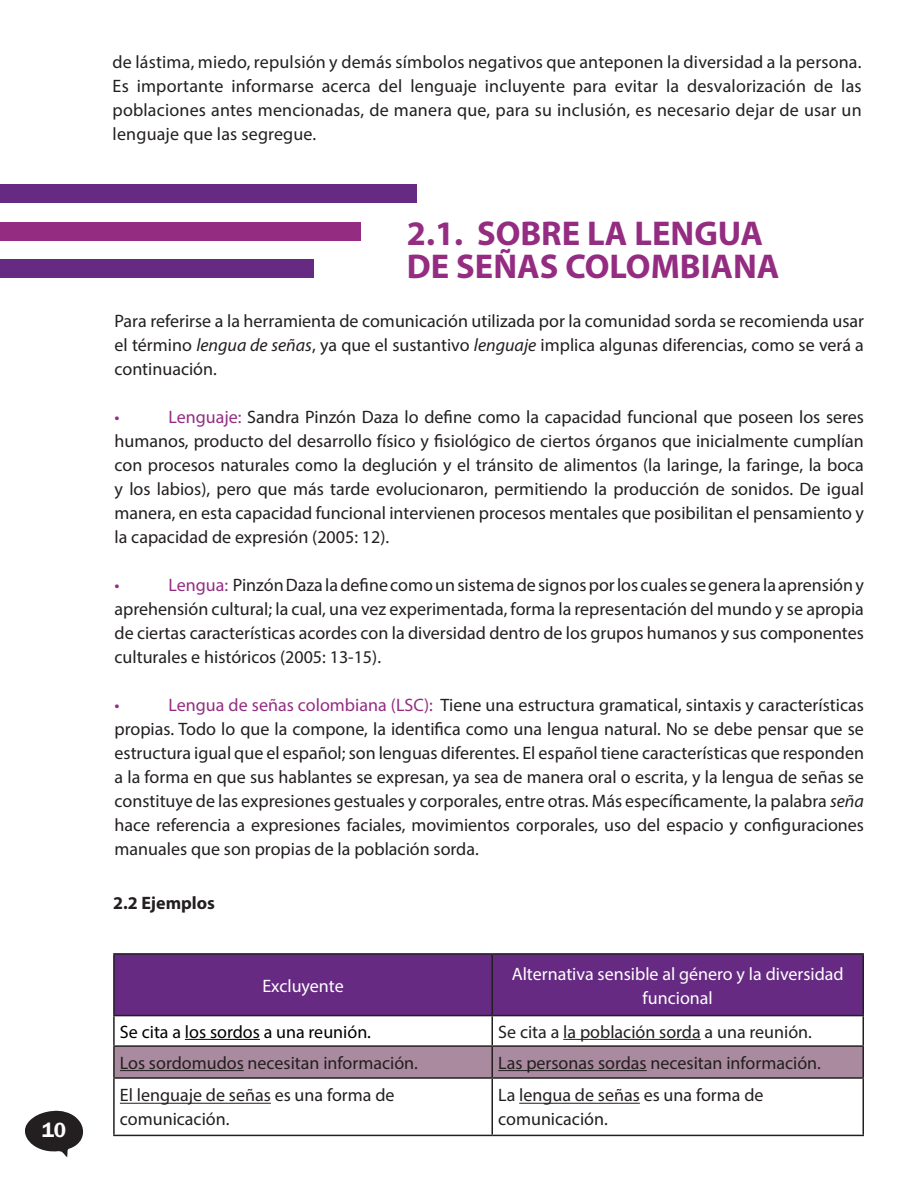
<style>
.page{position:relative;width:918px;height:1188px;background:#fff}
.page>*{position:absolute;margin:0;border:0;box-sizing:border-box;transform-origin:0 0}
.t1{font:700 34.5px "Myriad Pro";color:#942c81}
.t2{font:600 21px "Franklin Gothic";color:#fff}
.PARRAFOS{font:18px/24px "Myriad Pro";color:#231f20;text-align:justify}
.t3{font:18px/24px "Myriad Pro";color:#fff;text-align:center}
.t4{font:18px "Myriad Pro";color:#000001}
.t5{font:700 18px "Myriad Pro";color:#231f20}
.PARRAFOS-2{font:18px "Myriad Pro";color:#942d81}
.s1{font-style:italic}
.s2{color:#942d81}
</style>
<div class="page">
<div style="left:0;top:259px;width:313px;height:19px;background:#662a82"></div>
<div style="left:0;top:185px;width:416px;height:18px;background:#662a82"></div>
<div style="left:0;top:222px;width:361px;height:19px;background:#942c81"></div>
<div style="left:115px;top:955px;width:747px;height:60px;background:#662a82"></div>
<div style="left:115px;top:1047px;width:747px;height:30px;background:#a98a9f"></div>
<hr style="left:113px;top:953px;width:379px;height:2px;background:#231f20">
<hr style="left:113px;top:955px;width:2px;height:60px;background:#231f20">
<hr style="left:492px;top:953px;width:372px;height:2px;background:#231f20">
<hr style="left:491px;top:955px;width:2px;height:60px;background:#231f20">
<hr style="left:862px;top:955px;width:2px;height:60px;background:#231f20">
<hr style="left:113px;top:1015px;width:379px;height:1px;background:#231f20">
<hr style="left:113px;top:1016px;width:2px;height:29px;background:#231f20">
<hr style="left:492px;top:1015px;width:372px;height:1px;background:#231f20">
<hr style="left:491px;top:1016px;width:2px;height:29px;background:#231f20">
<hr style="left:862px;top:1016px;width:2px;height:29px;background:#231f20">
<hr style="left:113px;top:1045px;width:379px;height:2px;background:#231f20">
<hr style="left:113px;top:1047px;width:2px;height:30px;background:#231f20">
<hr style="left:492px;top:1045px;width:372px;height:2px;background:#231f20">
<hr style="left:491px;top:1047px;width:2px;height:30px;background:#231f20">
<hr style="left:862px;top:1047px;width:2px;height:30px;background:#231f20">
<hr style="left:113px;top:1077px;width:379px;height:2px;background:#231f20">
<hr style="left:113px;top:1079px;width:2px;height:56px;background:#231f20">
<hr style="left:492px;top:1077px;width:372px;height:2px;background:#231f20">
<hr style="left:491px;top:1079px;width:2px;height:56px;background:#231f20">
<hr style="left:862px;top:1079px;width:2px;height:56px;background:#231f20">
<hr style="left:113px;top:1135px;width:379px;height:1px;background:#231f20">
<hr style="left:492px;top:1135px;width:372px;height:1px;background:#231f20">
<hr style="left:185px;top:1039px;width:75px;height:1px;background:#000001">
<hr style="left:563px;top:1039px;width:138px;height:1px;background:#231f20">
<hr style="left:120px;top:1070px;width:124px;height:1px;background:#231f20">
<hr style="left:498px;top:1070px;width:149px;height:1px;background:#231f20">
<hr style="left:120px;top:1103px;width:151px;height:1px;background:#231f20">
<hr style="left:519px;top:1103px;width:121px;height:1px;background:#231f20">
<svg style="left:25px;top:1110px;width:59px;height:47px"></svg>
<p class="t2" style="left:42px;top:1117px;width:26px">10</p>
<p class="PARRAFOS" style="left:113px;top:50px;width:751px">de lástima, miedo, repulsión y demás símbolos negativos que anteponen la diversidad a la persona.<br>Es importante informarse acerca del lenguaje incluyente para evitar la desvalorización de las poblaciones antes mencionadas, de manera que, para su inclusión, es necesario dejar de usar un lenguaje que las segregue.</p>
<p class="t1" style="left:407px;top:211px;width:358px">2.1. SOBRE LA LENGUA</p>
<p class="t1" style="left:407px;top:244px;width:374px">DE SEÑAS COLOMBIANA</p>
<p class="PARRAFOS" style="left:115px;top:309px;width:751px">Para referirse a la herramienta de comunicación utilizada por la comunidad sorda se recomienda usar el término <span class="s1">lengua de señas</span>, ya que el sustantivo <span class="s1">lenguaje</span> implica algunas diferencias, como se verá a continuación.</p>
<p class="PARRAFOS" style="left:115px;top:405px;width:751px;text-indent:54px"><span class="s2">Lenguaje:</span> Sandra Pinzón Daza lo define como la capacidad funcional que poseen los seres humanos, producto del desarrollo físico y fisiológico de ciertos órganos que inicialmente cumplían con procesos naturales como la deglución y el tránsito de alimentos (la laringe, la faringe, la boca y los labios), pero que más tarde evolucionaron, permitiendo la producción de sonidos. De igual manera, en esta capacidad funcional intervienen procesos mentales que posibilitan el pensamiento y la capacidad de expresión (2005: 12).</p>
<p class="PARRAFOS-2" style="left:115px;top:574px;width:7px">•</p>
<p class="PARRAFOS-2" style="left:115px;top:406px;width:7px">•</p>
<p class="PARRAFOS" style="left:115px;top:573px;width:751px;text-indent:54px"><span class="s2">Lengua:</span> Pinzón Daza la define como un sistema de signos por los cuales se genera la aprensión y aprehensión cultural; la cual, una vez experimentada, forma la representación del mundo y se apropia de ciertas características acordes con la diversidad dentro de los grupos humanos y sus componentes culturales e históricos (2005: 13-15).</p>
<p class="PARRAFOS-2" style="left:115px;top:694px;width:7px">•</p>
<p class="PARRAFOS" style="left:115px;top:693px;width:751px;text-indent:54px"><span class="s2">Lengua de señas colombiana (LSC):</span> Tiene una estructura gramatical, sintaxis y características propias. Todo lo que la compone, la identifica como una lengua natural. No se debe pensar que se estructura igual que el español; son lenguas diferentes. El español tiene características que responden a la forma en que sus hablantes se expresan, ya sea de manera oral o escrita, y la lengua de señas se constituye de las expresiones gestuales y corporales, entre otras. Más específicamente, la palabra <span class="s1">seña </span>hace referencia a expresiones faciales, movimientos corporales, uso del espacio y configuraciones manuales que son propias de la población sorda.</p>
<p class="t5" style="left:113px;top:891px;width:103px">2.2 Ejemplos</p>
<p class="t3" style="left:262px;top:973px;width:83px">Excluyente</p>
<p class="t3" style="left:512px;top:961px;width:334px">Alternativa sensible al género y la diversidad funcional</p>
<p class="t4" style="left:120px;top:1020px;width:253px">Se cita a los sordos a una reunión.</p>
<p class="PARRAFOS" style="left:498px;top:1019px;width:315px">Se cita a la población sorda a una reunión.</p>
<p class="PARRAFOS" style="left:120px;top:1050px;width:300px">Los sordomudos necesitan información.</p>
<p class="PARRAFOS" style="left:498px;top:1050px;width:324px">Las personas sordas necesitan información.</p>
<p class="PARRAFOS" style="left:120px;top:1083px;width:276px">El lenguaje de señas es una forma de comunicación.</p>
<p class="PARRAFOS" style="left:498px;top:1083px;width:267px">La lengua de señas es una forma de comunicación.</p>
</div>
